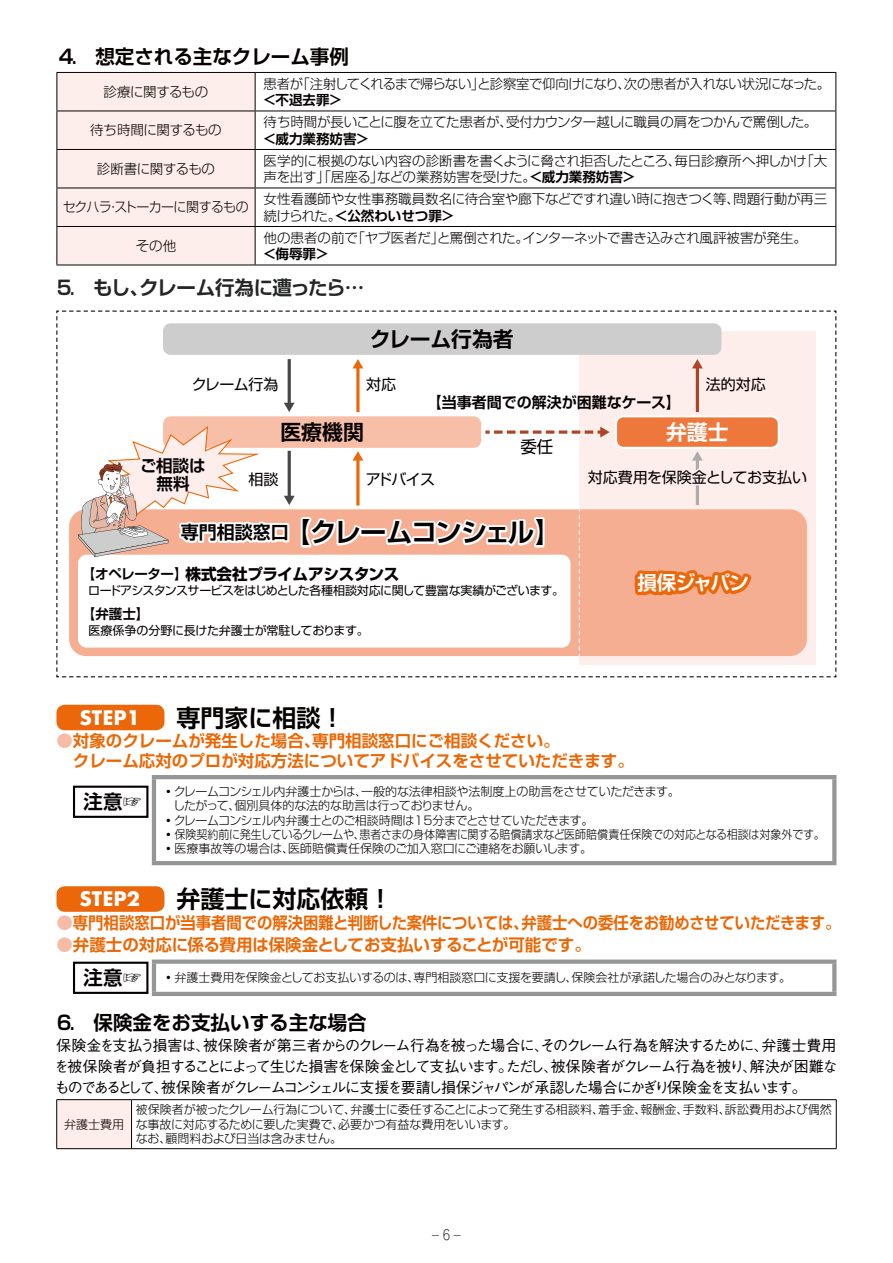
<style>
.page{position:relative;width:893px;height:1263px;background:#fff}
.page>*{position:absolute;margin:0;border:0;box-sizing:border-box;transform-origin:0 0}
.t1{font:26.25px "Shin Go Pr 5 De Bold 90 pv RKSJ H";letter-spacing:-.055em;color:#060102}
.t2{font:24px "Shin Go Pr 5 De Bold 90 pv RKSJ H";color:#050101}
.t3{font:20.85px "Shin Go Pr 5 De Bold 90 pv RKSJ H";color:#060102}
.t4{font:20.85px "Shin Go Pr 5 De Bold 90 pv RKSJ H";color:#fff}
.t5{font:19.5px "Shin Go Pr 5 De Bold 90 pv RKSJ H";color:#050101}
.t6{font:19.5px "Shin Go Pr 5 De Bold 90 pv RKSJ H";letter-spacing:-.04em;color:#242525}
.t7{font:700 19.5px "Futura";color:#fff}
.t8{font:19.5px "Shin Go Pr 5 De Bold 90 pv RKSJ H";letter-spacing:-.035em;color:#fff}
.t9{font:16.65px/17.9px "Shin Go Pr 5 De Bold 90 pv RKSJ H";color:#060102;text-align:center}
.t10{font:16.5px/19.5px "Shin Go Pr 5 De Bold 90 pv RKSJ H";color:#ec6604}
.t11{font:16.5px "Shin Go Pr 5 De Bold 90 pv RKSJ H";color:#ec6604;scale:.93 1}
.t12{font:16.5px "Shin Go Pr 5 Regular 90 pv RKSJ H";color:#060102}
.t13{font:15.6px "Shin Go Pr 5 Bold 90 pv RKSJ H";letter-spacing:-.025em;color:#060102}
.t14{font:15px/21px "Gothic BBB Pr 5 Medium 90 pv RKSJ H";letter-spacing:-.13em;color:#050101;text-align:justify}
.t15{font:15px "Shin Go Pr 5 Regular 90 pv RKSJ H";letter-spacing:-.015em;color:#060102}
.t16{font:15px "Shin Go Pr 5 De Bold 90 pv RKSJ H";color:#060102}
.t17{font:13.8px "Koz Min Pr 6 N Regular 90 pv RKSJ H";color:#050101}
.t18{font:13.5px/16.5px "Shin Go Pr 5 Light 90 pv RKSJ H";letter-spacing:-.025em;color:#050101}
.t19{font:13.5px "Shin Go Pr 5 Light 90 pv RKSJ H";letter-spacing:-.005em;color:#050101}
.t20{font:13.5px "Shin Go Pr 5 De Bold 90 pv RKSJ H";color:#050101}
.t21{font:13.5px "Shin Go Pr 5 Light 90 pv RKSJ H";letter-spacing:-.045em;color:#050101;scale:.96 1}
.t22{font:13.5px "Shin Go Pr 5 De Bold 90 pv RKSJ H";color:#060102}
.t23{font:12px/14.2px "Shin Go Pr 5 Light 90 pv RKSJ H";letter-spacing:-.02em;color:#050101}
.t24{font:12px "Shin Go Pr 5 Regular 90 pv RKSJ H";letter-spacing:-.04em;color:#060102}
.t25{font:12px "Shin Go Pr 5 Light 90 pv RKSJ H";color:#050101}
.t26{font:12px "Shin Go Pr 5 Regular 90 pv RKSJ H";letter-spacing:-.015em;color:#060102}
.s1{font-family:"Shin Go Pr 5 De Bold 90 pv RKSJ H"}
.s2{font-family:"Shin Go Pr 5 Light 90 pv RKSJ H"}
.s3{font-size:18px}
.s4{font-family:"Shin Go Pr 5 De Bold 90 pv RKSJ H";font-size:13.5px}
.s5{color:#f7bca5}
.s6{font-family:"Shin Go Pr 5 De Bold 90 pv RKSJ H";font-size:19.5px}
.s7{font-family:"Seurat Pro L 90 pv RKSJ H"}
</style>
<div class="page">
<svg style="left:56px;top:311px;width:780px;height:366px"></svg>
<div style="left:57px;top:73px;width:198px;height:192px;background:#fdeeeb"></div>
<hr style="left:56px;top:72px;width:199px;height:1px;background:#050101">
<hr style="left:56px;top:73px;width:1px;height:38px;background:#050101">
<hr style="left:255px;top:72px;width:581px;height:1px;background:#050101">
<hr style="left:255px;top:73px;width:1px;height:38px;background:#050101">
<hr style="left:835px;top:73px;width:1px;height:38px;background:#050101">
<hr style="left:56px;top:111px;width:199px;height:1px;background:#050101">
<hr style="left:56px;top:111px;width:1px;height:38px;background:#050101">
<hr style="left:255px;top:111px;width:581px;height:1px;background:#050101">
<hr style="left:255px;top:111px;width:1px;height:38px;background:#050101">
<hr style="left:835px;top:111px;width:1px;height:38px;background:#050101">
<hr style="left:56px;top:149px;width:199px;height:1px;background:#050101">
<hr style="left:56px;top:150px;width:1px;height:38px;background:#050101">
<hr style="left:255px;top:149px;width:581px;height:1px;background:#050101">
<hr style="left:255px;top:150px;width:1px;height:38px;background:#050101">
<hr style="left:835px;top:150px;width:1px;height:38px;background:#050101">
<hr style="left:56px;top:188px;width:199px;height:1px;background:#050101">
<hr style="left:56px;top:188px;width:1px;height:38px;background:#050101">
<hr style="left:255px;top:188px;width:581px;height:1px;background:#050101">
<hr style="left:255px;top:188px;width:1px;height:38px;background:#050101">
<hr style="left:835px;top:188px;width:1px;height:38px;background:#050101">
<hr style="left:56px;top:226px;width:199px;height:1px;background:#050101">
<hr style="left:56px;top:227px;width:1px;height:38px;background:#050101">
<hr style="left:255px;top:226px;width:581px;height:1px;background:#050101">
<hr style="left:255px;top:227px;width:1px;height:38px;background:#050101">
<hr style="left:835px;top:227px;width:1px;height:38px;background:#050101">
<hr style="left:56px;top:265px;width:780px;height:1px;background:#050101">
<div style="left:57px;top:1100px;width:75px;height:49px;background:#fdeeeb"></div>
<hr style="left:56px;top:1099px;width:76px;height:1px;background:#050101">
<hr style="left:56px;top:1100px;width:1px;height:48px;background:#050101">
<hr style="left:132px;top:1099px;width:704px;height:1px;background:#050101">
<hr style="left:131px;top:1100px;width:1px;height:48px;background:#050101">
<hr style="left:836px;top:1100px;width:1px;height:48px;background:#050101">
<hr style="left:56px;top:1148px;width:780px;height:1px;background:#050101">
<div style="left:56px;top:705px;width:108px;height:25px;background:#ec6709;border-radius:9px"></div>
<hr style="left:152px;top:775px;width:684px;height:4px;background:#959696">
<hr style="left:152px;top:779px;width:4px;height:82px;background:#959696">
<svg style="left:832px;top:779px;width:4px;height:82px"></svg>
<hr style="left:152px;top:861px;width:684px;height:4px;background:#959696">
<div style="left:73px;top:786px;width:75px;height:32px;border:2px solid #050101"></div>
<div style="left:56px;top:886px;width:108px;height:26px;background:#ec6709;border-radius:9px"></div>
<div style="left:152px;top:959px;width:684px;height:5px;background:#959696"></div>
<hr style="left:152px;top:964px;width:4px;height:28px;background:#959696">
<svg style="left:832px;top:964px;width:4px;height:28px"></svg>
<hr style="left:152px;top:992px;width:684px;height:4px;background:#959696">
<div style="left:73px;top:962px;width:75px;height:32px;border:2px solid #050101"></div>
<h3 class="t5" style="left:56px;top:49px;width:294px">⒋　想定される主なクレーム事例</h3>
<p class="t18" style="left:104px;top:85px;width:106px">診療に関するもの</p>
<p class="t18" style="left:264px;top:77px;width:568px">患者が「注射してくれるまで帰らない」と診察室で仰向けになり、次の患者が入れない状況になった。</p>
<p class="t20" style="left:263px;top:95px;width:80px">＜不退去罪＞</p>
<p class="t18" style="left:90px;top:124px;width:133px">待ち時間に関するもの</p>
<p class="t18" style="left:264px;top:116px;width:555px">待ち時間が長いことに腹を立てた患者が、受付カウンター越しに職員の肩をつかんで罵倒した。</p>
<p class="t20" style="left:263px;top:133px;width:107px">＜威力業務妨害＞</p>
<p class="t18" style="left:97px;top:162px;width:120px">診断書に関するもの</p>
<p class="t18" style="left:264px;top:154px;width:565px">医学的に根拠のない内容の診断書を書くように脅され拒否したところ、毎日診療所へ押しかけ「大声を出す」「居座る」などの業務妨害を受けた。<span class="s1">＜威力業務妨害＞</span></p>
<p class="t21" style="left:63px;top:202px;width:195px">セクハラ・ストーカーに関するもの</p>
<p class="t19" style="left:264px;top:194px;width:565px">女性看護師や女性事務職員数名に待合室や廊下などですれ違い時に抱きつく等、問題行動が再三</p>
<p class="t20" style="left:264px;top:210px;width:192px"><span class="s2">続けられた。</span>＜公然わいせつ罪＞</p>
<p class="t18" style="left:264px;top:231px;width:545px">他の患者の前で「ヤブ医者だ」と罵倒された。インターネットで書き込みされ風評被害が発生。</p>
<p class="t20" style="left:263px;top:249px;width:67px">＜侮辱罪＞</p>
<h3 class="t6" style="left:55px;top:280px;width:311px">⒌　もし、クレーム行為に遭ったら…</h3>
<p class="t18" style="left:136px;top:239px;width:42px">その他</p>
<h3 class="t3" style="left:370px;top:331px;width:145px">クレーム行為者</h3>
<p class="t15" style="left:192px;top:379px;width:88px">クレーム行為</p>
<p class="t15" style="left:366px;top:379px;width:31px">対応</p>
<p class="t15" style="left:706px;top:379px;width:61px">法的対応</p>
<p class="t16" style="left:427px;top:397px;width:256px">【当事者間での解決が困難なケース】</p>
<h3 class="t3" style="left:280px;top:424px;width:85px">医療機関</h3>
<h3 class="t4" style="left:666px;top:424px;width:64px">弁護士</h3>
<h3 class="t12" style="left:520px;top:440px;width:34px">委任</h3>
<h3 class="t9" style="left:140px;top:459px;width:67px">ご相談は無料</h3>
<h1 class="t1" style="left:181px;top:523px;width:382px"><span class="s3">専門相談窓口</span>【クレームコンシェル】</h1>
<p class="t15" style="left:249px;top:473px;width:31px">相談</p>
<p class="t15" style="left:366px;top:474px;width:71px">アドバイス</p>
<p class="t15" style="left:588px;top:472px;width:221px">対応費用を保険金としてお支払い</p>
<h3 class="t13" style="left:82px;top:568px;width:319px"><span class="s4">【オペレーター】</span>株式会社プライムアシスタンス</h3>
<p class="t24" style="left:88px;top:586px;width:477px">ロードアシスタンスサービスをはじめとした各種相談対応に関して豊富な実績がございます。</p>
<p class="t22" style="left:82px;top:609px;width:69px">【弁護士】</p>
<p class="t26" style="left:89px;top:626px;width:282px">医療係争の分野に長けた弁護士が常駐しております。</p>
<h3 class="t8" style="left:637px;top:575px;width:113px">損保ジャパン</h3>
<h3 class="t7" style="left:79px;top:707px;width:62px">STEP1</h3>
<h2 class="t2" style="left:176px;top:708px;width:169px">専門家に相談！</h2>
<h3 class="t10" style="left:73px;top:733px;width:562px;text-indent:-16px"><span class="s5">●</span>対象のクレームが発生した場合、専門相談窓口にご相談ください。<br>クレーム応対のプロが対応方法についてアドバイスをさせていただきます。</h3>
<h3 class="t5" style="left:84px;top:794px;width:60px">注意☞</h3>
<p class="t23" style="left:162px;top:786px;width:519px">・クレームコンシェル内弁護士からは、一般的な法律相談や法制度上の助言をさせていただきます。</p>
<p class="t23" style="left:173px;top:800px;width:308px">したがって、個別具体的な法的な助言は行っておりません。</p>
<p class="t23" style="left:162px;top:815px;width:433px">・クレームコンシェル内弁護士とのご相談時間は15分までとさせていただきます。</p>
<p class="t23" style="left:162px;top:829px;width:664px">・保険契約前に発生しているクレームや、患者さまの身体障害に関する賠償請求など医師賠償責任保険での対応となる相談は対象外です。</p>
<p class="t25" style="left:162px;top:844px;width:431px">・医療事故等の場合は、医師賠償責任保険のご加入窓口にご連絡をお願いします。</p>
<h3 class="t7" style="left:79px;top:888px;width:62px">STEP2</h3>
<h2 class="t2" style="left:176px;top:890px;width:217px">弁護士に対応依頼！</h2>
<h3 class="t11" style="left:56px;top:916px;width:844px"><span class="s5">●</span>専門相談窓口が当事者間での解決困難と判断した案件については、弁護士への委任をお勧めさせていただきます。</h3>
<h3 class="t10" style="left:56px;top:937px;width:536px"><span class="s5">●</span>弁護士の対応に係る費用は保険金としてお支払いすることが可能です。</h3>
<p class="t23" style="left:84px;top:972px;width:709px"><span class="s6">注意☞</span> ・弁護士費用を保険金としてお支払いするのは、専門相談窓口に支援を要請し、保険会社が承諾した場合のみとなります。</p>
<h3 class="t5" style="left:55px;top:1015px;width:313px">⒍　保険金をお支払いする主な場合</h3>
<p class="t14" style="left:54px;top:1037px;width:785px">保険金を支払う損害は、被保険者が第三者からのクレーム行為を被った場合に、そのクレーム行為を解決するために、弁護士費用を被保険者が負担することによって生じた損害を保険金として支払います。ただし、被保険者がクレーム行為を被り、解決が困難なものであるとして、被保険者がクレームコンシェルに支援を要請し損保ジャパンが承認した場合にかぎり保険金を支払います。</p>
<p class="t23" style="left:64px;top:1119px;width:61px">弁護士費用</p>
<p class="t23" style="left:136px;top:1104px;width:698px">被保険者が被ったクレーム行為について、弁護士に委任することによって発生する相談料、着手金、報酬金、手数料、訴訟費用および偶然な事故に対応するために要した実費で、必要かつ有益な費用をいいます。<br>なお、顧問料および日当は含みません。</p>
<p class="t17" style="left:432px;top:1230px;width:30px">─<span class="s7">6</span>─</p>
</div>
